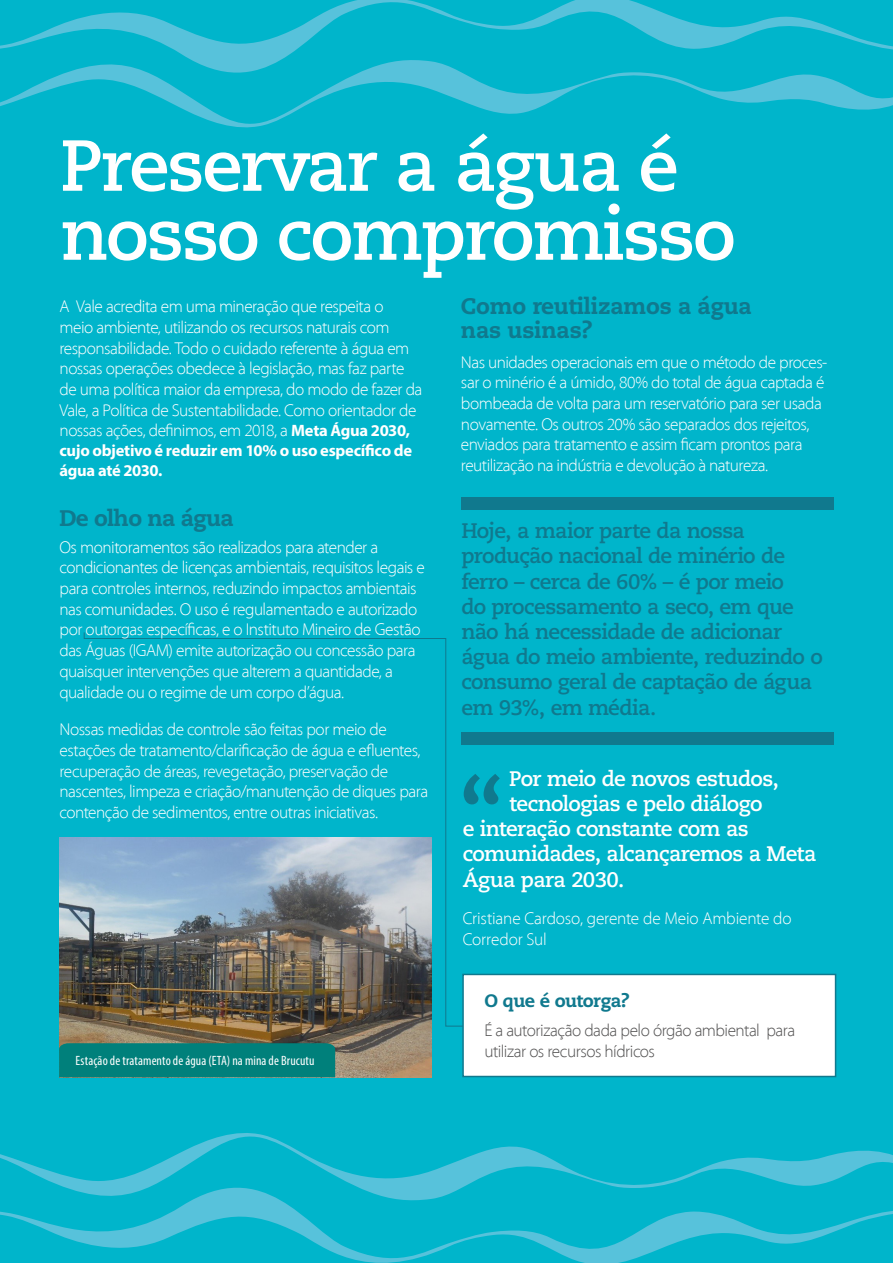
<style>
.page{position:relative;width:893px;height:1263px;background:#00b5cb}
.page>*{position:absolute;margin:0;border:0;box-sizing:border-box;transform-origin:0 0}
.t1{font:700 90px "Caecilia LT Std";color:#10798e}
.t2{font:700 72px/69px "Caecilia LT Std";letter-spacing:-.03em;color:#fff}
.t3{font:800 22.5px/24px "Caecilia LT Std";letter-spacing:-.01em;color:#10798e}
.t4{font:800 22.5px "Caecilia LT Std";letter-spacing:-.03em;color:#10798e}
.t5{font:700 21px/25.2px "Caecilia LT Std";letter-spacing:-.035em;color:#10798e}
.t6{font:700 21px "Caecilia LT Std";letter-spacing:-.03em;color:#fff}
.t7{font:800 18px "Caecilia LT Std";letter-spacing:-.035em;color:#10798e}
.t8{font:300 17.25px/20.7px "Myriad Pro";letter-spacing:-.03em;color:#fff}
.t9{font:300 17.25px/20.7px "Myriad Pro";letter-spacing:-.03em;color:#535252}
.t10{font:300 17.25px/20.7px "Myriad Pro";letter-spacing:-.01em;color:#fff}
.t11{font:700 16.5px/19.8px "Myriad Pro";letter-spacing:-.02em;color:#fff}
.t12{font:condensed 13.5px "Myriad Pro";letter-spacing:.01em;color:#fff}
.s1{font-weight:700;font-size:16.5px}
</style>
<div class="page">
<svg style="left:180px;top:1133px;width:704px;height:20px"></svg>
<svg style="left:0;top:1153px;width:893px;height:110px"></svg>
<svg style="left:179px;top:107px;width:707px;height:21px"></svg>
<svg style="left:0;top:0;width:893px;height:107px"></svg>
<div style="left:461px;top:497px;width:372px;height:13px;background:#10798e"></div>
<div style="left:461px;top:732px;width:372px;height:13px;background:#10798e"></div>
<svg style="left:83px;top:632px;width:390px;height:395px"></svg>
<img style="left:59px;top:837px;width:372px;height:240px">
<div style="left:59px;top:1043px;width:276px;height:34px;background:#00807b"></div>
<div style="left:462px;top:974px;width:374px;height:103px;background:#fff;border:2px solid #10798e"></div>
<h2 class="t2" style="left:60px;top:132px;width:677px">Preservar a água é nosso compromisso</h2>
<p class="t8" style="left:60px;top:296px;width:364px">A Vale acredita em uma mineração que respeita o<br>meio ambiente, utilizando os recursos naturais com responsabilidade. Todo o cuidado referente à água em nossas operações obedece à legislação, mas faz parte de uma política maior da empresa, do modo de fazer da Vale, a Política de Sustentabilidade. Como orientador de nossas ações, definimos, em 2018, a <span class="s1">Meta Água 2030,</span></p>
<p class="t11" style="left:60px;top:440px;width:354px">cujo objetivo é reduzir em 10% o uso específico de água até 2030.</p>
<h3 class="t3" style="left:461px;top:295px;width:292px">Como reutilizamos a água nas usinas?</h3>
<p class="t8" style="left:461px;top:352px;width:368px">Nas unidades operacionais em que o método de proces&shy;sar o minério é a úmido, 80% do total de água captada é bombeada de volta para um reservatório para ser usada novamente. Os outros 20% são separados dos rejeitos, enviados para tratamento e assim ficam prontos para reutilização na indústria e devolução à natureza.</p>
<h3 class="t4" style="left:60px;top:504px;width:176px">De olho na água</h3>
<p class="t8" style="left:60px;top:537px;width:367px">Os monitoramentos são realizados para atender a condicionantes de licenças ambientais, requisitos legais e para controles internos, reduzindo impactos ambientais nas comunidades. O uso é regulamentado e autorizado por outorgas específicas, e o Instituto Mineiro de Gestão das Águas (IGAM) emite autorização ou concessão para quaisquer intervenções que alterem a quantidade, a qualidade ou o regime de um corpo d’água.</p>
<p class="t8" style="left:60px;top:719px;width:370px">Nossas medidas de controle são feitas por meio de estações de tratamento/clarificação de água e efluentes, recuperação de áreas, revegetação, preservação de nascentes, limpeza e criação/manutenção de diques para contenção de sedimentos, entre outras iniciativas.</p>
<p class="t12" style="left:76px;top:1052px;width:241px">Estação de tratamento de água (ETA) na mina de Brucutu</p>
<p class="t5" style="left:461px;top:518px;width:363px">Hoje, a maior parte da nossa produção nacional de minério de ferro – cerca de 60% – é por meio<br>do processamento a seco, em que não há necessidade de adicionar água do meio ambiente, reduzindo o consumo geral de captação de água em 93%, em média.</p>
<p class="t6" style="left:509px;top:766px;width:271px">Por meio de novos estudos,</p>
<p class="t6" style="left:509px;top:791px;width:255px">tecnologias e pelo diálogo</p>
<p class="t6" style="left:463px;top:816px;width:287px">e interação constante com as</p>
<p class="t6" style="left:463px;top:842px;width:355px">comunidades, alcançaremos a Meta</p>
<p class="t6" style="left:463px;top:867px;width:163px">Água para 2030.</p>
<p class="t10" style="left:463px;top:908px;width:331px">Cristiane Cardoso, gerente de Meio Ambiente do<br>Corredor Sul</p>
<h1 class="t1" style="left:460px;top:760px;width:45px">“</h1>
<p class="t7" style="left:484px;top:989px;width:147px">O que é outorga?</p>
<p class="t9" style="left:484px;top:1020px;width:313px">É a autorização dada pelo órgão ambiental para utilizar os recursos hídricos</p>
</div>
